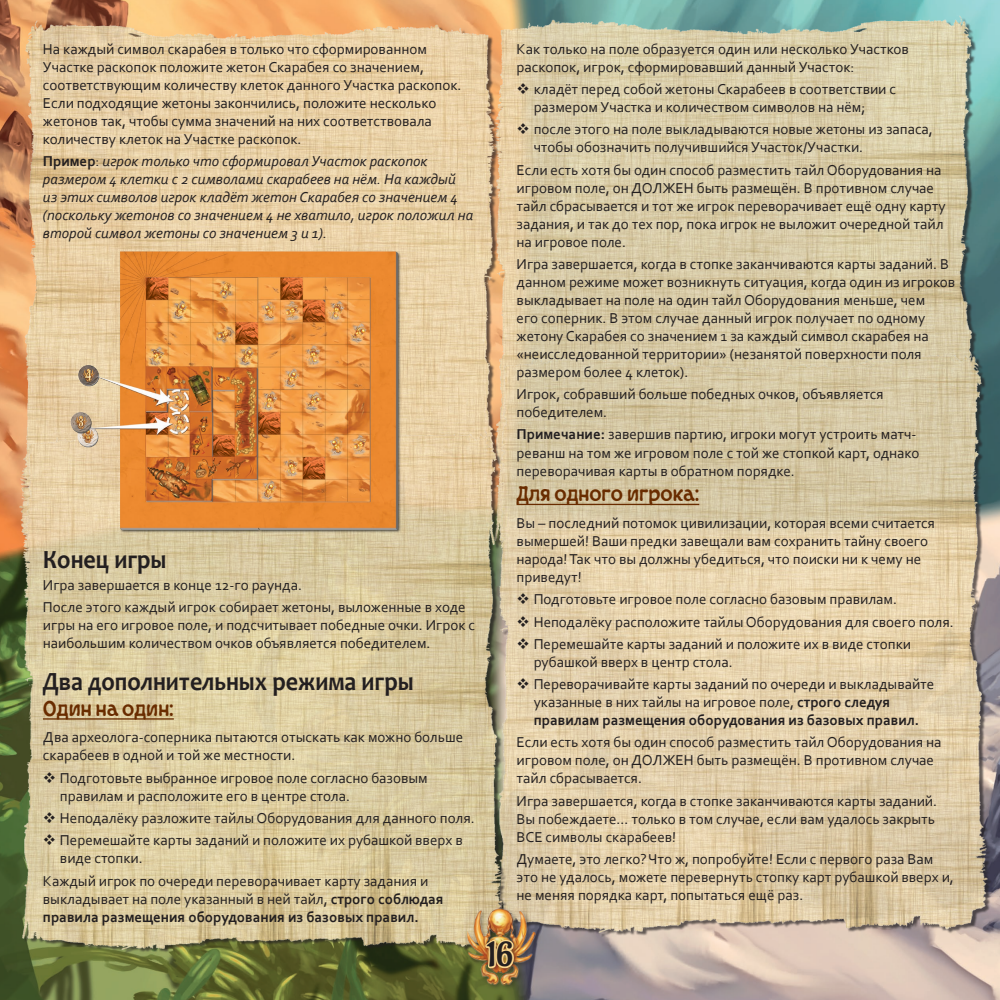
<style>
.page{position:relative;width:1000px;height:1000px;background:#fff}
.page>*{position:absolute;margin:0;border:0;box-sizing:border-box;transform-origin:0 0}
.t1{font:34.5px "Aladin";color:#231f20}
.t2{font:700 26.4px "Candara";color:#231f20;scale:.91 1}
.t3{font:700 18px "Margot";color:#692c00;scale:.9 1}
.t4{font:15px/18px "Corbel";color:#231f20}
.t5{font:italic 15px/18px "Corbel";color:#231f20}
.t6{font:700 15px/18px "Corbel";color:#231f20}
.s1{font-weight:700;font-style:normal}
.s2{font-style:normal}
.s3{font-weight:400}
.s4{font-weight:700}
</style>
<div class="page">
<img style="left:0;top:0;width:999px;height:999px">
<img style="left:493px;top:6px;width:484px;height:333px">
<img style="left:506px;top:339px;width:481px;height:602px">
<img style="left:20px;top:10px;width:475px;height:554px">
<img style="left:22px;top:420px;width:480px;height:536px">
<div style="left:464px;top:905px;width:77px;height:85px;background:#231f20;opacity:.5"></div>
<img style="left:467px;top:907px;width:69px;height:78px">
<div style="left:483px;top:936px;width:36px;height:37px;background:#231f20;opacity:.5"></div>
<svg style="left:483px;top:937px;width:33px;height:33px"></svg>
<hr style="left:43px;top:718px;width:131px;height:1px;background:#692c00">
<hr style="left:516px;top:503px;width:183px;height:2px;background:#692c00">
<img style="left:62px;top:249px;width:365px;height:285px">
<svg style="left:44px;top:771px;width:11px;height:11px"></svg>
<svg style="left:44px;top:811px;width:11px;height:11px"></svg>
<svg style="left:44px;top:834px;width:11px;height:11px"></svg>
<svg style="left:517px;top:83px;width:11px;height:11px"></svg>
<svg style="left:517px;top:123px;width:11px;height:11px"></svg>
<svg style="left:517px;top:593px;width:11px;height:11px"></svg>
<svg style="left:517px;top:615px;width:11px;height:11px"></svg>
<svg style="left:517px;top:637px;width:11px;height:11px"></svg>
<svg style="left:517px;top:678px;width:11px;height:11px"></svg>
<p class="t4" style="left:43px;top:39px;width:420px">На каждый символ скарабея в только что сформированном Участке раскопок положите жетон Скарабея со значением, соответствующим количеству клеток данного Участка раскопок.<br>Если подходящие жетоны закончились, положите несколько жетонов так, чтобы сумма значений на них соответствовала количеству клеток на Участке раскопок.</p>
<p class="t5" style="left:43px;top:152px;width:431px"><span class="s1">Пример</span><span class="s2">:</span> игрок только что сформировал Участок раскопок размером 4 клетки с 2 символами скарабеев на нём. На каждый из этих символов игрок кладёт жетон Скарабея со значением 4 (поскольку жетонов со значением 4 не хватило, игрок положил на второй символ жетоны со значением 3 и 1).</p>
<h2 class="t2" style="left:43px;top:542px;width:137px">Конец игры</h2>
<p class="t4" style="left:43px;top:573px;width:424px;line-height:22.2px">Игра завершается в конце 12-го раунда.<br>После этого каждый игрок собирает жетоны, выложенные в ходе</p>
<p class="t4" style="left:43px;top:616px;width:433px">игры на его игровое поле, и подсчитывает победные очки. Игрок с наибольшим количеством очков объявляется победителем.</p>
<h2 class="t2" style="left:43px;top:664px;width:409px">Два дополнительных режима игры</h2>
<p class="t3" style="left:43px;top:696px;width:147px">Один на один:</p>
<p class="t4" style="left:43px;top:728px;width:422px">Два археолога-соперника пытаются отыскать как можно больше скарабеев в одной и той же местности.</p>
<p class="t4" style="left:60px;top:768px;width:369px">Подготовьте выбранное игровое поле согласно базовым правилам и расположите его в центре стола.</p>
<p class="t4" style="left:60px;top:806px;width:416px;line-height:22.2px">Неподалёку разложите тайлы Оборудования для данного поля.<br>Перемешайте карты заданий и положите их рубашкой вверх в</p>
<p class="t4" style="left:43px;top:846px;width:387px;line-height:22.2px;text-indent:17px">виде стопки.<br>Каждый игрок по очереди переворачивает карту задания и</p>
<p class="t6" style="left:43px;top:889px;width:402px"><span class="s3">выкладывает на поле указанный в ней тайл,</span> строго соблюдая правила размещения оборудования из базовых правил.</p>
<p class="t4" style="left:516px;top:39px;width:393px">Как только на поле образуется один или несколько Участков раскопок, игрок, сформировавший данный Участок:</p>
<p class="t4" style="left:533px;top:80px;width:364px">кладёт перед собой жетоны Скарабеев в соответствии с размером Участка и количеством символов на нём;</p>
<p class="t4" style="left:533px;top:120px;width:400px">после этого на поле выкладываются новые жетоны из запаса, чтобы обозначить получившийся Участок/Участки.</p>
<p class="t4" style="left:516px;top:160px;width:430px">Если есть хотя бы один способ разместить тайл Оборудования на игровом поле, он ДОЛЖЕН быть размещён. В противном случае тайл сбрасывается и тот же игрок переворачивает ещё одну карту задания, и так до тех пор, пока игрок не выложит очередной тайл на игровое поле.</p>
<p class="t4" style="left:516px;top:254px;width:440px">Игра завершается, когда в стопке заканчиваются карты заданий. В данном режиме может возникнуть ситуация, когда один из игроков выкладывает на поле на один тайл Оборудования меньше, чем<br>его соперник. В этом случае данный игрок получает по одному жетону Скарабея со значением 1 за каждый символ скарабея на «неисследованной территории» (незанятой поверхности поля размером более 4 клеток).</p>
<p class="t4" style="left:516px;top:385px;width:368px">Игрок, собравший больше победных очков, объявляется победителем.</p>
<p class="t4" style="left:516px;top:425px;width:404px"><span class="s4">Примечание:</span> завершив партию, игроки могут устроить матч&shy;реванш на том же игровом поле с той же стопкой карт, однако переворачивая карты в обратном порядке.</p>
<p class="t3" style="left:516px;top:482px;width:204px">Для одного игрока:</p>
<p class="t4" style="left:516px;top:513px;width:420px">Вы – последний потомок цивилизации, которая всеми считается вымершей! Ваши предки завещали вам сохранить тайну своего народа! Так что вы должны убедиться, что поиски ни к чему не приведут!</p>
<p class="t4" style="left:533px;top:587px;width:421px;line-height:22.2px">Подготовьте игровое поле согласно базовым правилам.<br>Неподалёку расположите тайлы Оборудования для своего поля.<br>Перемешайте карты заданий и положите их в виде стопки</p>
<p class="t4" style="left:533px;top:650px;width:402px;line-height:22.2px">рубашкой вверх в центр стола.<br>Переворачивайте карты заданий по очереди и выкладывайте</p>
<p class="t6" style="left:533px;top:692px;width:387px"><span class="s3">указанные в них тайлы на игровое поле,</span> строго следуя правилам размещения оборудования из базовых правил.</p>
<p class="t4" style="left:516px;top:732px;width:426px">Если есть хотя бы один способ разместить тайл Оборудования на игровом поле, он ДОЛЖЕН быть размещён. В противном случае тайл сбрасывается.</p>
<p class="t4" style="left:516px;top:791px;width:422px">Игра завершается, когда в стопке заканчиваются карты заданий.<br>Вы побеждаете… только в том случае, если вам удалось закрыть<br>ВСЕ символы скарабеев!</p>
<p class="t4" style="left:516px;top:849px;width:438px">Думаете, это легко? Что ж, попробуйте! Если с первого раза Вам это не удалось, можете перевернуть стопку карт рубашкой вверх и, не меняя порядка карт, попытаться ещё раз.</p>
<h1 class="t1" style="left:486px;top:934px;width:28px">16</h1>
</div>
